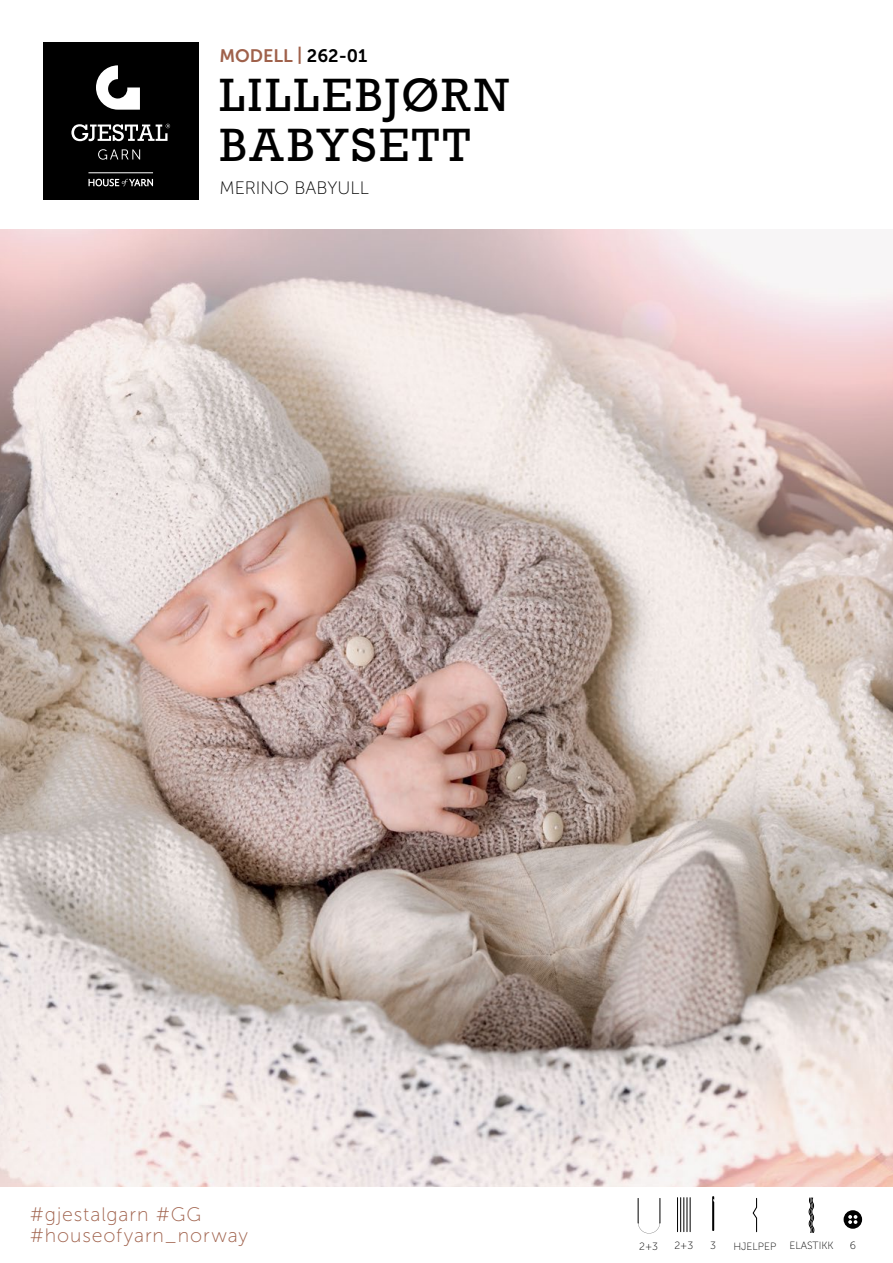
<style>
.page{position:relative;width:893px;height:1263px;background:#fff}
.page>*{position:absolute;margin:0;border:0;box-sizing:border-box;transform-origin:0 0}
.INNHOLD_-_Midtstilt{font:48px "Rockwell";letter-spacing:.06em;color:#000}
.t1{font:19.5px "Museo Sans 100";letter-spacing:.045em;color:#9f614b}
.INNHOLD_-_Midtstilt-2{font:18px "Museo Sans 100";color:#000}
.t2{font:18px "Museo Sans 700";color:#9f614b}
.t3{font:10.5px "Museo Sans 100";color:#000}
.s1{color:#000}
</style>
<div class="page">
<img style="left:0;top:230px;width:893px;height:956px">
<div style="left:43px;top:43px;width:156px;height:157px;background:#000"></div>
<svg style="left:71px;top:124px;width:99px;height:17px"></svg>
<svg style="left:96px;top:65px;width:44px;height:45px"></svg>
<svg style="left:98px;top:149px;width:42px;height:11px"></svg>
<hr style="left:88px;top:173px;width:65px;height:1px;background:#fff">
<svg style="left:88px;top:179px;width:65px;height:7px"></svg>
<svg style="left:638px;top:1198px;width:22px;height:35px"></svg>
<svg style="left:808px;top:1197px;width:7px;height:36px"></svg>
<div style="left:844px;top:1210px;width:18px;height:19px;background:#000;border-radius:50%"></div>
<svg style="left:848px;top:1215px;width:9px;height:9px"></svg>
<svg style="left:752px;top:1198px;width:6px;height:35px"></svg>
<hr style="left:677px;top:1197px;width:1px;height:35px;background:#000">
<hr style="left:680px;top:1197px;width:1px;height:35px;background:#000">
<hr style="left:683px;top:1197px;width:1px;height:35px;background:#000">
<hr style="left:686px;top:1197px;width:1px;height:35px;background:#000">
<hr style="left:690px;top:1197px;width:1px;height:35px;background:#000">
<svg style="left:712px;top:1196px;width:2px;height:35px"></svg>
<p class="t2" style="left:219px;top:45px;width:150px">MODELL | <span class="s1">262-01</span></p>
<p class="INNHOLD_-_Midtstilt" style="left:219px;top:67px;width:291px">LILLEBJØRN</p>
<p class="INNHOLD_-_Midtstilt" style="left:219px;top:117px;width:253px">BABYSETT</p>
<p class="INNHOLD_-_Midtstilt-2" style="left:219px;top:178px;width:151px">MERINO BABYULL</p>
<p class="t1" style="left:30px;top:1203px;width:173px">#gjestalgarn #GG</p>
<p class="t1" style="left:30px;top:1224px;width:219px">#houseofyarn_norway</p>
<p class="t3" style="left:639px;top:1240px;width:20px">2+3</p>
<p class="t3" style="left:674px;top:1240px;width:20px">2+3</p>
<p class="t3" style="left:710px;top:1240px;width:7px">3</p>
<p class="t3" style="left:733px;top:1240px;width:44px">HJELPEP</p>
<p class="t3" style="left:789px;top:1240px;width:46px">ELASTIKK</p>
<p class="t3" style="left:850px;top:1240px;width:8px">6</p>
</div>
